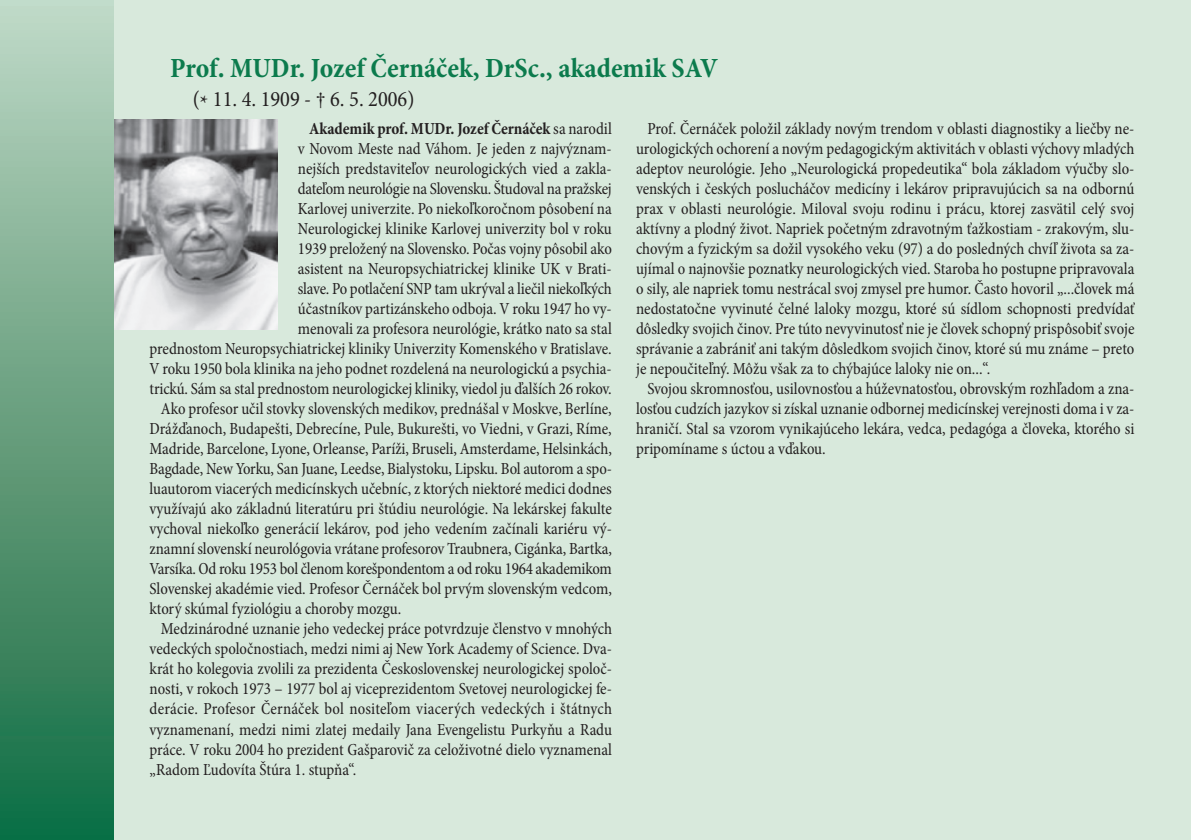
<style>
.page{position:relative;width:1191px;height:840px;background:#fff}
.page>*{position:absolute;margin:0;border:0;box-sizing:border-box;transform-origin:0 0}
.t1{font:700 condensed 28px "Minion Pro";color:#0c7b4d}
.t2{font:condensed 22px "Minion Pro";color:#231f20}
.t3{font:condensed 17px/20px "Minion Pro";letter-spacing:-.005em;color:#231f20;text-align:justify;scale:.96 1}
.t4{font:700 condensed 17px "Minion Pro";letter-spacing:-.005em;color:#231f20;scale:.96 1}
.s1{font-weight:400}
</style>
<div class="page">
<div style="left:113px;top:0;width:1078px;height:839px;background:#d8e9dc"></div>
<img style="left:113px;top:119px;width:165px;height:210px">
<div style="left:0;top:0;width:113px;height:839px;background:linear-gradient(to bottom,#c0d7c3,#106b3f)"></div>
<h1 class="t1" style="left:170px;top:58px;width:549px">Prof. MUDr. Jozef Černáček, DrSc., akademik SAV</h1>
<p class="t2" style="left:193px;top:91px;width:223px">(* 11. 4. 1909 - † 6. 5. 2006)</p>
<p class="t4" style="left:309px;top:122px;width:317px">Akademik prof. MUDr. Jozef Černáček <span class="s1">sa narodil</span></p>
<p class="t3" style="left:298px;top:140px;width:328px">v Novom Meste nad Váhom. Je jeden z najvýznam-</p>
<p class="t3" style="left:298px;top:160px;width:328px">nejších predstaviteľov neurologických vied a zakla-</p>
<p class="t3" style="left:298px;top:180px;width:328px">dateľom neurológie na Slovensku. Študoval na pražskej</p>
<p class="t3" style="left:298px;top:200px;width:328px">Karlovej univerzite. Po niekoľkoročnom pôsobení na</p>
<p class="t3" style="left:298px;top:220px;width:328px">Neurologickej klinike Karlovej univerzity bol v roku</p>
<p class="t3" style="left:298px;top:240px;width:328px">1939 preložený na Slovensko. Počas vojny pôsobil ako</p>
<p class="t3" style="left:298px;top:260px;width:328px">asistent na Neuropsychiatrickej klinike UK v Brati-</p>
<p class="t3" style="left:298px;top:280px;width:328px">slave. Po potlačení SNP tam ukrýval a liečil niekoľkých</p>
<p class="t3" style="left:298px;top:300px;width:328px">účastníkov partizánskeho odboja. V roku 1947 ho vy-</p>
<p class="t3" style="left:298px;top:320px;width:328px">menovali za profesora neurológie, krátko nato sa stal</p>
<p class="t3" style="left:149px;top:340px;width:483px">prednostom Neuropsychiatrickej kliniky Univerzity Komenského v Bratislave.</p>
<p class="t3" style="left:149px;top:360px;width:483px">V roku 1950 bola klinika na jeho podnet rozdelená na neurologickú a psychia-</p>
<p class="t3" style="left:149px;top:380px;width:483px">trickú. Sám sa stal prednostom neurologickej kliniky, viedol ju ďalších 26 rokov.</p>
<p class="t3" style="left:161px;top:400px;width:471px">Ako profesor učil stovky slovenských medikov, prednášal v Moskve, Berlíne,</p>
<p class="t3" style="left:149px;top:420px;width:483px">Drážďanoch, Budapešti, Debrecíne, Pule, Bukurešti, vo Viedni, v Grazi, Ríme,</p>
<p class="t3" style="left:149px;top:440px;width:483px">Madride, Barcelone, Lyone, Orleanse, Paríži, Bruseli, Amsterdame, Helsinkách,</p>
<p class="t3" style="left:149px;top:460px;width:483px">Bagdade, New Yorku, San Juane, Leedse, Bialystoku, Lipsku. Bol autorom a spo-</p>
<p class="t3" style="left:150px;top:480px;width:483px">luautorom viacerých medicínskych učebníc, z ktorých niektoré medici dodnes</p>
<p class="t3" style="left:150px;top:500px;width:483px">využívajú ako základnú literatúru pri štúdiu neurológie. Na lekárskej fakulte</p>
<p class="t3" style="left:150px;top:520px;width:483px">vychoval niekoľko generácií lekárov, pod jeho vedením začínali kariéru vý-</p>
<p class="t3" style="left:150px;top:540px;width:483px">znamní slovenskí neurológovia vrátane profesorov Traubnera, Cigánka, Bartka,</p>
<p class="t3" style="left:150px;top:560px;width:483px">Varsíka. Od roku 1953 bol členom korešpondentom a od roku 1964 akademikom</p>
<p class="t3" style="left:150px;top:580px;width:483px">Slovenskej akadémie vied. Profesor Černáček bol prvým slovenským vedcom,</p>
<p class="t3" style="left:150px;top:600px;width:264px">ktorý skúmal fyziológiu a choroby mozgu.</p>
<p class="t3" style="left:161px;top:620px;width:471px">Medzinárodné uznanie jeho vedeckej práce potvrdzuje členstvo v mnohých</p>
<p class="t3" style="left:150px;top:640px;width:483px">vedeckých spoločnostiach, medzi nimi aj New York Academy of Science. Dva-</p>
<p class="t3" style="left:150px;top:660px;width:483px">krát ho kolegovia zvolili za prezidenta Československej neurologickej spoloč-</p>
<p class="t3" style="left:150px;top:680px;width:483px">nosti, v rokoch 1973 – 1977 bol aj viceprezidentom Svetovej neurologickej fe-</p>
<p class="t3" style="left:150px;top:700px;width:483px">derácie. Profesor Černáček bol nositeľom viacerých vedeckých i štátnych</p>
<p class="t3" style="left:150px;top:720px;width:483px">vyznamenaní, medzi nimi zlatej medaily Jana Evengelistu Purkyňu a Radu</p>
<p class="t3" style="left:150px;top:740px;width:483px">práce. V roku 2004 ho prezident Gašparovič za celoživotné dielo vyznamenal</p>
<p class="t3" style="left:150px;top:760px;width:217px">„Radom Ľudovíta Štúra 1. stupňa“.</p>
<p class="t3" style="left:636px;top:120px;width:520px;text-indent:11px">Prof. Černáček položil základy novým trendom v oblasti diagnostiky a liečby ne&shy;urologických ochorení a novým pedagogickým aktivitách v oblasti výchovy mladých adeptov neurológie. Jeho „Neurologická propedeutika“ bola základom výučby slo&shy;venských i českých poslucháčov medicíny i lekárov pripravujúcich sa na odbornú prax v oblasti neurológie. Miloval svoju rodinu i prácu, ktorej zasvätil celý svoj aktívny a plodný život. Napriek početným zdravotným ťažkostiam - zrakovým, slu&shy;chovým a fyzickým sa dožil vysokého veku (97) a do posledných chvíľ života sa za&shy;ujímal o najnovšie poznatky neurologických vied. Staroba ho postupne pripravovala o sily, ale napriek tomu nestrácal svoj zmysel pre humor. Často hovoril „...človek má nedostatočne vyvinuté čelné laloky mozgu, ktoré sú sídlom schopnosti predvídať dôsledky svojich činov. Pre túto nevyvinutosť nie je človek schopný prispôsobiť svoje správanie a zabrániť ani takým dôsledkom svojich činov, ktoré sú mu známe – preto je nepoučiteľný. Môžu však za to chýbajúce laloky nie on...“.</p>
<p class="t3" style="left:636px;top:380px;width:520px;text-indent:11px">Svojou skromnosťou, usilovnosťou a húževnatosťou, obrovským rozhľadom a zna&shy;losťou cudzích jazykov si získal uznanie odbornej medicínskej verejnosti doma i v za&shy;hraničí. Stal sa vzorom vynikajúceho lekára, vedca, pedagóga a človeka, ktorého si pripomíname s úctou a vďakou.</p>
</div>
